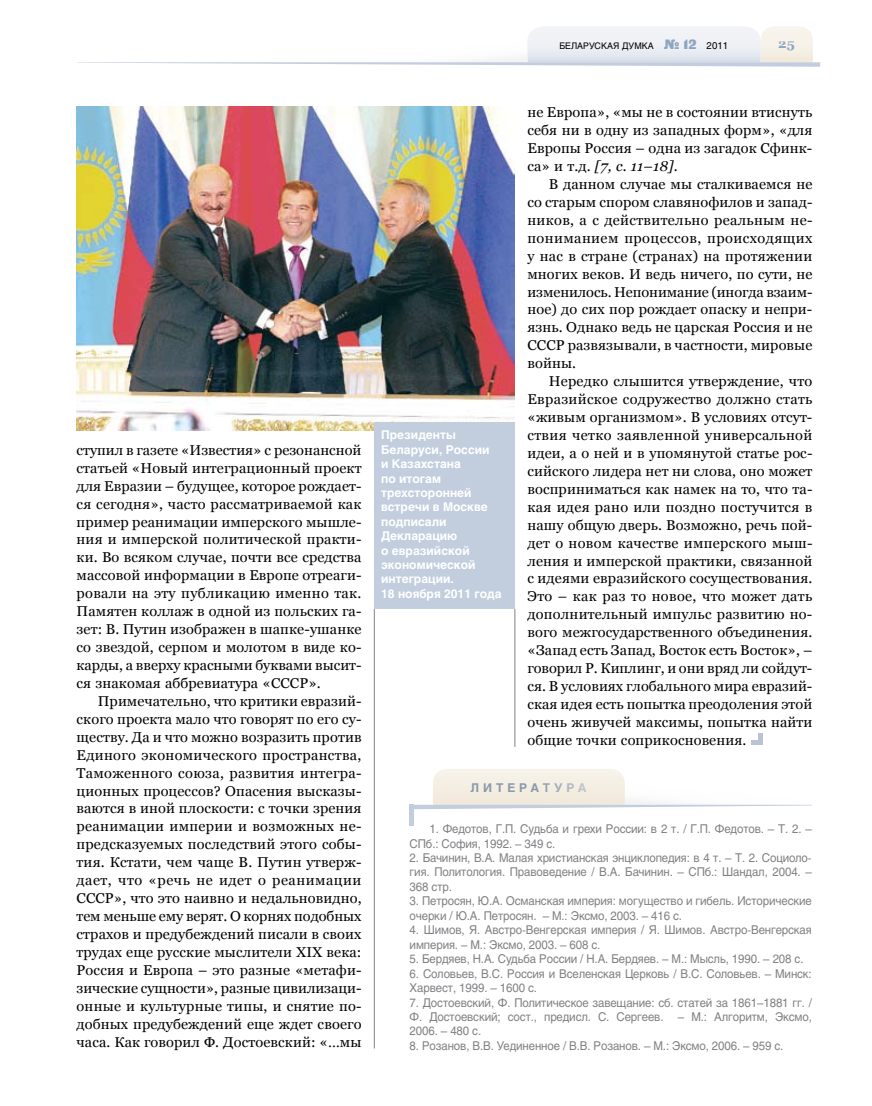
<style>
.page{position:relative;width:872px;height:1106px;background:#fff}
.page>*{position:absolute;margin:0;border:0;box-sizing:border-box;transform-origin:0 0}
.t1{font:14.25px/18px "Georgia";letter-spacing:.01em;color:#000;text-align:justify}
.t2{font:700 13.5px "Georgia";color:#8ea5c2}
.t3{font:12px/14.4px "Helios";letter-spacing:-.01em;color:#818084;scale:.95 1}
.t4{font:700 12px/14.4px "Helios";color:#fff}
.t5{font:700 12px "Helios";letter-spacing:.325em;color:#8ea5c2}
.t6{font:9px "Helios";color:#000}
.s1{font-family:"Black Grotesk C";font-size:13.5px;color:#8ea5c2}
.s2{font-size:9.75px}
.s3{font-style:italic}
</style>
<div class="page">
<svg style="left:77px;top:26px;width:743px;height:41px"></svg>
<hr style="left:374px;top:609px;width:1px;height:439px;background:#818084">
<hr style="left:514px;top:609px;width:1px;height:138px;background:#818084">
<svg style="left:414px;top:769px;width:398px;height:40px"></svg>
<div style="left:409px;top:804px;width:5px;height:22px;background:#c2cede"></div>
<hr style="left:758px;top:733px;width:4px;height:11px;background:#b9c3d3">
<hr style="left:750px;top:740px;width:12px;height:4px;background:#b9c3d3">
<img style="left:77px;top:106px;width:438px;height:324px">
<div style="left:375px;top:422px;width:140px;height:187px;background:#c2cede"></div>
<p class="t6" style="left:559px;top:40px;width:170px">БЕЛАРУСКАЯ ДУМКА <span class="s1">№ 12</span> <span class="s2">2011</span></p>
<p class="t2" style="left:778px;top:36px;width:18px">25</p>
<p class="t1" style="left:77px;top:441px;width:286px">ступил в газете «Известия» с резонансной статьей «Новый интеграционный проект для Евразии – будущее, которое рождает&shy;ся сегодня», часто рассматриваемой как пример реанимации имперского мышле&shy;ния и имперской политической практи&shy;ки. Во всяком случае, почти все средства массовой информации в Европе отреаги&shy;ровали на эту публикацию именно так.<br>Памятен коллаж в одной из польских га&shy;зет: В. Путин изображен в шапке-ушанке со звездой, серпом и молотом в виде ко&shy;карды, а вверху красными буквами высит&shy;ся знакомая аббревиатура «СССР».</p>
<p class="t1" style="left:77px;top:692px;width:286px;text-indent:21px">Примечательно, что критики евразий&shy;ского проекта мало что говорят по его су&shy;ществу. Да и что можно возразить против Единого экономического пространства, Таможенного союза, развития интегра&shy;ционных процессов? Опасения высказы&shy;ваются в иной плоскости: с точки зрения реанимации империи и возможных не&shy;предсказуемых последствий этого собы&shy;тия. Кстати, чем чаще В. Путин утверж&shy;дает, что «речь не идет о реанимации СССР», что это наивно и недальновидно, тем меньше ему верят. О корнях подобных страхов и предубеждений писали в своих трудах еще русские мыслители XIX века:<br>Россия и Европа – это разные «метафи&shy;зические сущности», разные цивилизаци&shy;онные и культурные типы, и снятие по&shy;добных предубеждений еще ждет своего часа. Как говорил Ф. Достоевский: «…мы</p>
<p class="t4" style="left:381px;top:428px;width:122px">Президенты<br>Беларуси, России<br>и Казахстана<br>по итогам трехсторонней встречи в Москве подписали<br>Декларацию<br>о евразийской экономической интеграции.<br>18 ноября 2011 года</p>
<p class="t1" style="left:527px;top:103px;width:286px">не Европа», «мы не в состоянии втиснуть себя ни в одну из западных форм», «для Европы Россия – одна из загадок Сфинк&shy;са» и т.д. <span class="s3">[7, с. 11–18]</span>.</p>
<p class="t1" style="left:527px;top:175px;width:286px;text-indent:21px">В данном случае мы сталкиваемся не со старым спором славянофилов и запад&shy;ников, а с действительно реальным не&shy;пониманием процессов, происходящих у нас в стране (странах) на протяжении многих веков. И ведь ничего, по сути, не изменилось. Непонимание (иногда взаим&shy;ное) до сих пор рождает опаску и непри&shy;язнь. Однако ведь не царская Россия и не СССР развязывали, в частности, мировые войны.</p>
<p class="t1" style="left:527px;top:372px;width:286px;text-indent:21px">Нередко слышится утверждение, что Евразийское содружество должно стать «живым организмом». В условиях отсут&shy;ствия четко заявленной универсальной идеи, а о ней и в упомянутой статье рос&shy;сийского лидера нет ни слова, оно может восприниматься как намек на то, что та&shy;кая идея рано или поздно постучится в нашу общую дверь. Возможно, речь пой&shy;дет о новом качестве имперского мыш&shy;ления и имперской практики, связанной с идеями евразийского сосуществования.<br>Это – как раз то новое, что может дать дополнительный импульс развитию но&shy;вого межгосударственного объединения. «Запад есть Запад, Восток есть Восток», – говорил Р. Киплинг, и они вряд ли сойдут&shy;ся. В условиях глобального мира евразий&shy;ская идея есть попытка преодоления этой очень живучей максимы, попытка найти общие точки соприкосновения.</p>
<p class="t5" style="left:470px;top:780px;width:118px">лиТеРАТУРА</p>
<p class="t3" style="left:409px;top:821px;width:425px;text-indent:20px">1. Федотов, Г.П. Судьба и грехи России: в 2 т. / Г.П. Федотов. – Т. 2. –<br>СПб.: София, 1992. – 349 с.</p>
<p class="t3" style="left:409px;top:850px;width:425px;text-align:justify">2. Бачинин, В.А. Малая христианская энциклопедия: в 4 т. – Т. 2. Социоло&shy;гия. Политология. Правоведение / В.А. Бачинин. – СПб.: Шандал, 2004. – 368 стр.</p>
<p class="t3" style="left:409px;top:893px;width:425px">3. Петросян, Ю.А. Османская империя: могущество и гибель. Исторические очерки / Ю.А. Петросян. – М.: Эксмо, 2003. – 416 с.</p>
<p class="t3" style="left:409px;top:922px;width:425px">4. Шимов, Я. Австро-Венгерская империя / Я. Шимов. Австро-Венгерская империя. – М.: Эксмо, 2003. – 608 с.</p>
<p class="t3" style="left:409px;top:951px;width:416px">5. Бердяев, Н.А. Судьба России / Н.А. Бердяев. – М.: Мысль, 1990. – 208 с.</p>
<p class="t3" style="left:409px;top:966px;width:425px">6. Соловьев, В.С. Россия и Вселенская Церковь / В.С. Соловьев. – Минск:<br>Харвест, 1999. – 1600 с.</p>
<p class="t3" style="left:409px;top:995px;width:425px;text-align:justify">7. Достоевский, Ф. Политическое завещание: сб. статей за 1861–1881 гг. / Ф. Достоевский; сост., предисл. С. Сергеев. – М.: Алгоритм, Эксмо, 2006. – 480 с.</p>
<p class="t3" style="left:409px;top:1038px;width:395px">8. Розанов, В.В. Уединенное / В.В. Розанов. – М.: Эксмо, 2006. – 959 с.</p>
</div>
